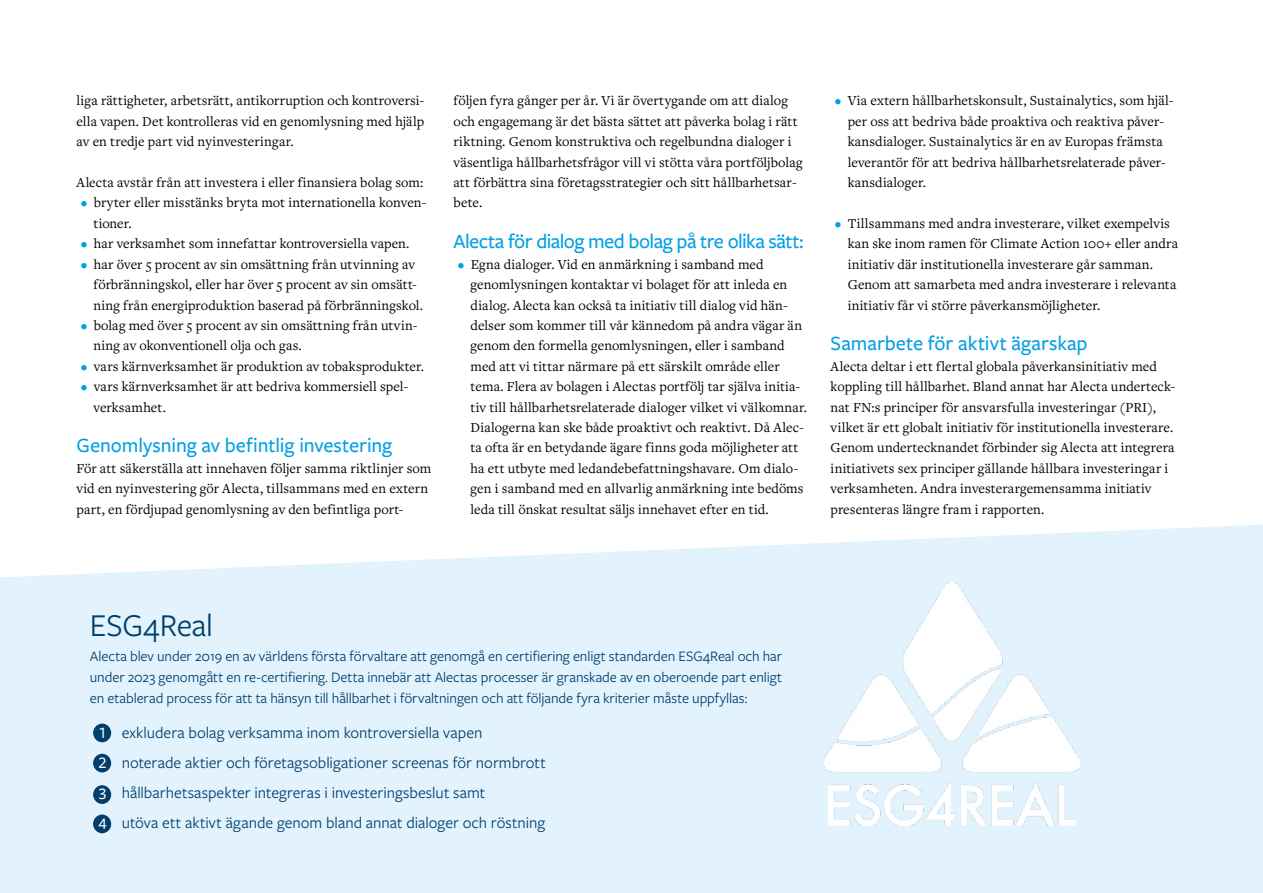
<style>
.page{position:relative;width:1263px;height:893px;background:#fff}
.page>*{position:absolute;margin:0;border:0;box-sizing:border-box;transform-origin:0 0}
.t1{font:33px "Freight Sans Pro";letter-spacing:-.005em;color:#003e6b}
.t2{font:500 21px "Freight Sans Pro";letter-spacing:-.005em;color:#009fe3}
.t3{font:500 21px "Freight Sans Pro";letter-spacing:-.025em;color:#009fe3}
.t4{font:16.5px/30px "Freight Sans Pro";color:#003e6b}
.t5{font:15px/21px "Freight Sans Pro";letter-spacing:-.005em;color:#003e6b;text-align:justify}
.t6{font:14.25px/20.4px "Freight Text Pro";letter-spacing:.01em;color:#000}
.s1{color:#009fe3}
.s2{font-weight:500;color:#fff}
</style>
<div class="page">
<svg style="left:0;top:525px;width:1263px;height:368px;background:#e5f3fd"></svg>
<div style="left:93px;top:724px;width:18px;height:18px;background:#003e6b;border-radius:50%"></div>
<div style="left:93px;top:754px;width:18px;height:18px;background:#003e6b;border-radius:50%"></div>
<div style="left:93px;top:785px;width:18px;height:19px;background:#003e6b;border-radius:50%"></div>
<div style="left:93px;top:815px;width:18px;height:18px;background:#003e6b;border-radius:50%"></div>
<img style="left:825px;top:582px;width:255px;height:243px">
<p class="t6" style="left:77px;top:90px;width:349px;text-align:justify">liga rättigheter, arbetsrätt, antikorruption och kontroversi&shy;ella vapen. Det kontrolleras vid en genomlysning med hjälp av en tredje part vid nyinvesteringar.</p>
<p class="t6" style="left:77px;top:172px;width:348px">Alecta avstår från att investera i eller finansiera bolag som:</p>
<p class="t6" style="left:94px;top:192px;width:334px;text-indent:-13px"><span class="s1">•</span> bryter eller misstänks bryta mot internationella konven&shy;tioner.</p>
<p class="t6" style="left:81px;top:233px;width:330px"><span class="s1">•</span> har verksamhet som innefattar kontroversiella vapen.</p>
<p class="t6" style="left:94px;top:253px;width:331px;text-indent:-13px"><span class="s1">•</span> har över 5 procent av sin omsättning från utvinning av förbränningskol, eller har över 5 procent av sin omsätt&shy;ning från energiproduktion baserad på förbränningskol.</p>
<p class="t6" style="left:94px;top:315px;width:325px;text-indent:-13px"><span class="s1">•</span> bolag med över 5 procent av sin omsättning från utvin&shy;ning av okonventionell olja och gas.</p>
<p class="t6" style="left:81px;top:355px;width:345px"><span class="s1">•</span> vars kärnverksamhet är produktion av tobaksprodukter.</p>
<p class="t6" style="left:94px;top:376px;width:316px;text-indent:-13px"><span class="s1">•</span> vars kärnverksamhet är att bedriva kommersiell spel&shy;verksamhet.</p>
<h2 class="t2" style="left:77px;top:431px;width:317px">Genomlysning av befintlig investering</h2>
<p class="t6" style="left:77px;top:458px;width:356px">För att säkerställa att innehaven följer samma riktlinjer som vid en nyinvestering gör Alecta, tillsammans med en extern part, en fördjupad genomlysning av den befintliga port-</p>
<p class="t6" style="left:454px;top:90px;width:350px">följen fyra gånger per år. Vi är övertygande om att dialog och engagemang är det bästa sättet att påverka bolag i rätt riktning. Genom konstruktiva och regelbundna dialoger i väsentliga hållbarhetsfrågor vill vi stötta våra portföljbolag att förbättra sina företagsstrategier och sitt hållbarhetsar&shy;bete.</p>
<h2 class="t3" style="left:454px;top:227px;width:352px">Alecta för dialog med bolag på tre olika sätt:</h2>
<p class="t6" style="left:471px;top:253px;width:338px;text-indent:-13px"><span class="s1">•</span> Egna dialoger. Vid en anmärkning i samband med genomlysningen kontaktar vi bolaget för att inleda en dialog. Alecta kan också ta initiativ till dialog vid hän&shy;delser som kommer till vår kännedom på andra vägar än genom den formella genomlysningen, eller i samband med att vi tittar närmare på ett särskilt område eller tema. Flera av bolagen i Alectas portfölj tar själva initia&shy;tiv till hållbarhetsrelaterade dialoger vilket vi välkomnar.<br>Dialogerna kan ske både proaktivt och reaktivt. Då Alec&shy;ta ofta är en betydande ägare finns goda möjligheter att ha ett utbyte med ledandebefattningshavare. Om dialo&shy;gen i samband med en allvarlig anmärkning inte bedöms leda till önskat resultat säljs innehavet efter en tid.</p>
<p class="t6" style="left:848px;top:90px;width:327px;text-indent:-13px"><span class="s1">•</span> Via extern hållbarhetskonsult, Sustainalytics, som hjäl&shy;per oss att bedriva både proaktiva och reaktiva påver&shy;kansdialoger. Sustainalytics är en av Europas främsta leverantör för att bedriva hållbarhetsrelaterade påver&shy;kansdialoger.</p>
<p class="t6" style="left:848px;top:213px;width:332px;text-indent:-13px"><span class="s1">•</span> Tillsammans med andra investerare, vilket exempelvis kan ske inom ramen för Climate Action 100+ eller andra initiativ där institutionella investerare går samman.<br>Genom att samarbeta med andra investerare i relevanta initiativ får vi större påverkansmöjligheter.</p>
<h2 class="t2" style="left:831px;top:329px;width:259px">Samarbete för aktivt ägarskap</h2>
<p class="t6" style="left:831px;top:355px;width:346px">Alecta deltar i ett flertal globala påverkansinitiativ med koppling till hållbarhet. Bland annat har Alecta underteck&shy;nat FN:s principer för ansvarsfulla investeringar (PRI), vilket är ett globalt initiativ för institutionella investerare.<br>Genom undertecknandet förbinder sig Alecta att integrera initiativets sex principer gällande hållbara investeringar i verksamheten. Andra investerargemensamma initiativ presenteras längre fram i rapporten.</p>
<h1 class="t1" style="left:90px;top:603px;width:125px">ESG4Real</h1>
<p class="t5" style="left:90px;top:645px;width:694px">Alecta blev under 2019 en av världens första förvaltare att genomgå en certifiering enligt standarden ESG4Real och har under 2023 genomgått en re-certifiering. Detta innebär att Alectas processer är granskade av en oberoende part enligt en etablerad process för att ta hänsyn till hållbarhet i förvaltningen och att följande fyra kriterier måste uppfyllas:</p>
<p class="t4" style="left:98px;top:717px;width:449px"><span class="s2">1</span> exkludera bolag verksamma inom kontroversiella vapen<br><span class="s2">2</span> noterade aktier och företagsobligationer screenas för normbrott <span class="s2">3</span> hållbarhetsaspekter integreras i investeringsbeslut samt<br><span class="s2">4</span> utöva ett aktivt ägande genom bland annat dialoger och röstning</p>
</div>
